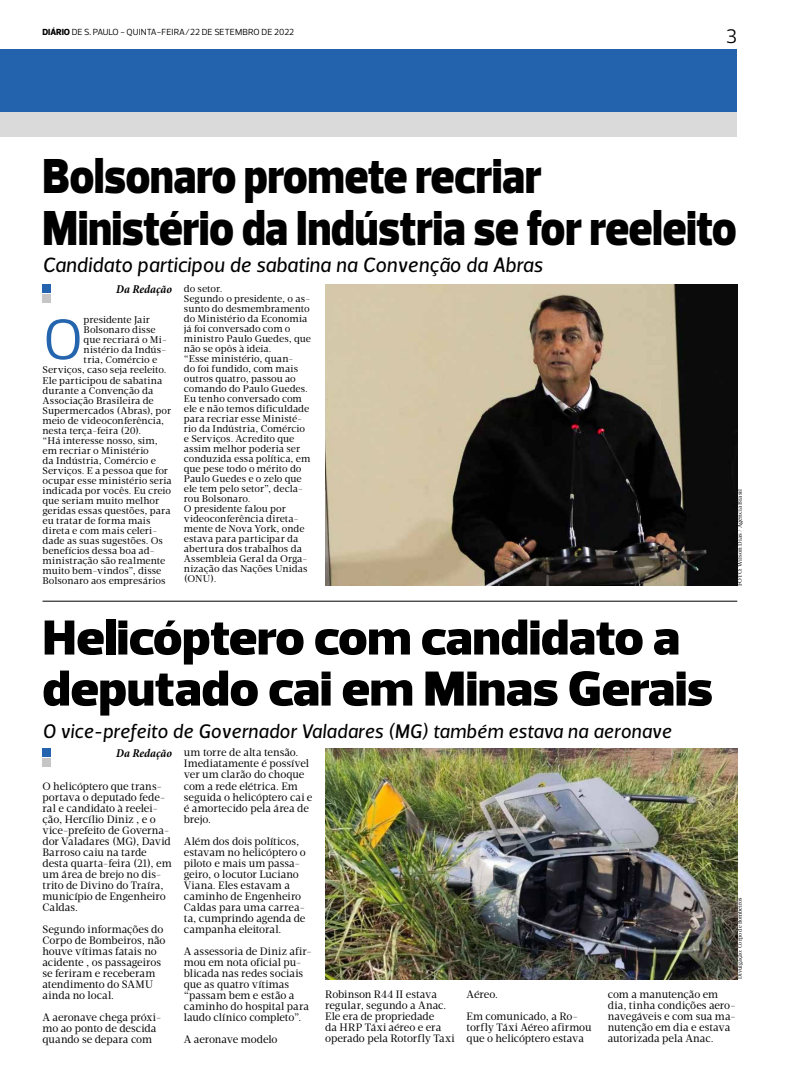
<style>
.page{position:relative;width:794px;height:1078px;background:#fff}
.page>*{position:absolute;margin:0;border:0;box-sizing:border-box;transform-origin:0 0}
.t1{font:58px "Prelo";color:#2565ae}
.t2{font:900 50px/52px "Prelo";color:#000;scale:.89 1}
.t3{font:900 50px/51px "Prelo";color:#000;scale:1.06 1}
.t4{font:italic 21px "Velino Sans";color:#000}
.t5{font:italic 20px "Velino Sans";color:#000}
.t6{font:20px "Prelo";color:#000}
.t7{font:italic 700 condensed 12px "Minion Pro";letter-spacing:-.005em;color:#000}
.t8{font:11px/11px "Velino Text";letter-spacing:-.005em;color:#000;scale:.96 1}
.t9{font:10px/10px "Velino Text";color:#000}
.t10{font:9px "Prelo";color:#000}
.t11{font:6px "Velino Text";color:#000}
.t12{font:6px "Velino Text";color:#000;scale:.9 1}
.s1{font-weight:800}
</style>
<div class="page">
<div style="left:0;top:50px;width:737px;height:62px;background:#2363ad"></div>
<div style="left:0;top:112px;width:737px;height:25px;background:#dadada"></div>
<div style="left:43px;top:294px;width:8px;height:9px;background:#c6c6c6"></div>
<div style="left:43px;top:284px;width:8px;height:8px;background:#2464ae"></div>
<hr style="left:43px;top:600px;width:694px;height:1px;background:#000">
<div style="left:43px;top:758px;width:8px;height:8px;background:#c6c6c6"></div>
<div style="left:43px;top:748px;width:8px;height:8px;background:#2464ae"></div>
<img style="left:325px;top:284px;width:412px;height:301px">
<img style="left:325px;top:748px;width:412px;height:231px">
<p class="t10" style="left:43px;top:27px;width:253px"><span class="s1">DIÁRIO</span> DE S. PAULO - QUINTA-FEIRA/22 DE SETEMBRO DE 2022</p>
<h3 class="t6" style="left:726px;top:24px;width:13px">3</h3>
<h2 class="t2" style="left:43px;top:150px;width:781px">Bolsonaro promete recriar<br>Ministério da Indústria se for reeleito</h2>
<p class="t7" style="left:116px;top:280px;width:57px">Da Redação</p>
<p class="t9" style="left:84px;top:315px;width:68px">presidente Jair</p>
<p class="t9" style="left:84px;top:325px;width:74px">Bolsonaro disse</p>
<p class="t9" style="left:84px;top:335px;width:85px">que recriará o Mi-</p>
<p class="t9" style="left:84px;top:345px;width:84px">nistério da Indús-</p>
<p class="t9" style="left:84px;top:355px;width:75px">tria, Comércio e</p>
<p class="t9" style="left:43px;top:365px;width:126px">Serviços, caso seja reeleito.</p>
<p class="t9" style="left:43px;top:375px;width:121px">Ele participou de sabatina</p>
<p class="t9" style="left:43px;top:385px;width:112px">durante a Convenção da</p>
<p class="t9" style="left:43px;top:395px;width:113px">Associação Brasileira de</p>
<p class="t9" style="left:43px;top:405px;width:130px">Supermercados (Abras), por</p>
<p class="t9" style="left:43px;top:415px;width:123px">meio de videoconferência,</p>
<p class="t9" style="left:43px;top:425px;width:100px">nesta terça-feira (20).</p>
<p class="t9" style="left:43px;top:435px;width:117px">“Há interesse nosso, sim,</p>
<p class="t9" style="left:43px;top:445px;width:108px">em recriar o Ministério</p>
<p class="t9" style="left:43px;top:455px;width:115px">da Indústria, Comércio e</p>
<p class="t9" style="left:43px;top:465px;width:127px">Serviços. E a pessoa que for</p>
<p class="t9" style="left:43px;top:475px;width:131px">ocupar esse ministério seria</p>
<p class="t9" style="left:43px;top:485px;width:130px">indicada por vocês. Eu creio</p>
<p class="t9" style="left:43px;top:495px;width:118px">que seriam muito melhor</p>
<p class="t9" style="left:43px;top:505px;width:130px">geridas essas questões, para</p>
<p class="t9" style="left:43px;top:515px;width:109px">eu tratar de forma mais</p>
<p class="t9" style="left:43px;top:525px;width:116px">direta e com mais celeri-</p>
<p class="t9" style="left:43px;top:535px;width:122px">dade as suas sugestões. Os</p>
<p class="t9" style="left:43px;top:545px;width:114px">benefícios dessa boa ad-</p>
<p class="t9" style="left:43px;top:555px;width:124px">ministração são realmente</p>
<p class="t9" style="left:43px;top:565px;width:120px">muito bem-vindos”, disse</p>
<p class="t9" style="left:43px;top:575px;width:125px">Bolsonaro aos empresários</p>
<h3 class="t4" style="left:43px;top:252px;width:501px">Candidato participou de sabatina na Convenção da Abras</h3>
<p class="t9" style="left:184px;top:283px;width:129px">do setor.<br>Segundo o presidente, o as&shy;sunto do desmembramento do Ministério da Economia já foi conversado com o ministro Paulo Guedes, que não se opôs à ideia.<br>“Esse ministério, quan-<br>do foi fundido, com mais outros quatro, passou ao comando do Paulo Guedes.<br>Eu tenho conversado com ele e não temos dificuldade para recriar esse Ministé&shy;rio da Indústria, Comércio e Serviços. Acredito que assim melhor poderia ser conduzida essa política, em que pese todo o mérito do<br>Paulo Guedes e o zelo que ele tem pelo setor”, decla&shy;rou Bolsonaro.<br>O presidente falou por videoconferência direta&shy;mente de Nova York, onde estava para participar da abertura dos trabalhos da<br>Assembleia Geral da Orga&shy;nização das Nações Unidas (ONU).</p>
<h1 class="t1" style="left:43px;top:304px;width:42px">O</h1>
<p class="t11" style="left:736px;top:586px;width:99px;rotate:-90deg">FOTO: Wilson Dias / Agência Brasil</p>
<h2 class="t3" style="left:43px;top:612px;width:633px">Helicóptero com candidato a deputado cai em Minas Gerais</h2>
<h3 class="t5" style="left:43px;top:718px;width:630px">O vice-prefeito de Governador Valadares (MG) também estava na aeronave</h3>
<p class="t7" style="left:116px;top:744px;width:57px">Da Redação</p>
<p class="t8" style="left:43px;top:780px;width:136px">O helicóptero que trans&shy;portava o deputado fede&shy;ral e candidato à reelei&shy;ção, Hercílio Diniz , e o vice-prefeito de Governa&shy;dor Valadares (MG), David<br>Barroso caiu na tarde desta quarta-feira (21), em um área de brejo no dis&shy;trito de Divino do Traíra, município de Engenheiro<br>Caldas.</p>
<p class="t8" style="left:43px;top:923px;width:130px">Segundo informações do<br>Corpo de Bombeiros, não houve vítimas fatais no acidente , os passageiros se feriram e receberam atendimento do SAMU ainda no local.</p>
<p class="t8" style="left:43px;top:1011px;width:125px">A aeronave chega próxi&shy;mo ao ponto de descida quando se depara com</p>
<p class="t8" style="left:184px;top:747px;width:136px">um torre de alta tensão.<br>Imediatamente é possível ver um clarão do choque com a rede elétrica. Em seguida o helicóptero cai e é amortecido pela área de brejo.</p>
<p class="t8" style="left:184px;top:835px;width:129px">Além dos dois políticos, estavam no helicóptero o piloto e mais um passa&shy;geiro, o locutor Luciano<br>Viana. Eles estavam a caminho de Engenheiro<br>Caldas para uma carrea&shy;ta, cumprindo agenda de campanha eleitoral.</p>
<p class="t8" style="left:184px;top:945px;width:135px">A assessoria de Diniz afir&shy;mou em nota oficial pu&shy;blicada nas redes sociais que as quatro vítimas “passam bem e estão a caminho do hospital para laudo clínico completo”.</p>
<p class="t8" style="left:184px;top:1033px;width:99px">A aeronave modelo</p>
<p class="t8" style="left:325px;top:988px;width:136px">Robinson R44 II estava regular, segundo a Anac.<br>Ele era de propriedade<br>da HRP Táxi aéreo e era operado pela Rotorfly Taxi</p>
<p class="t8" style="left:466px;top:983px;width:118px;line-height:22px">Aéreo.<br>Em comunicado, a Ro-</p>
<p class="t8" style="left:466px;top:1021px;width:132px">torfly Táxi Aéreo afirmou que o helicóptero estava</p>
<p class="t12" style="left:736px;top:978px;width:92px;rotate:-90deg">Divulgação: Corpo de Bombeiros</p>
<p class="t8" style="left:608px;top:988px;width:135px">com a manutenção em dia, tinha condições aero&shy;navegáveis e com sua ma&shy;nutenção em dia e estava autorizada pela Anac.</p>
</div>
